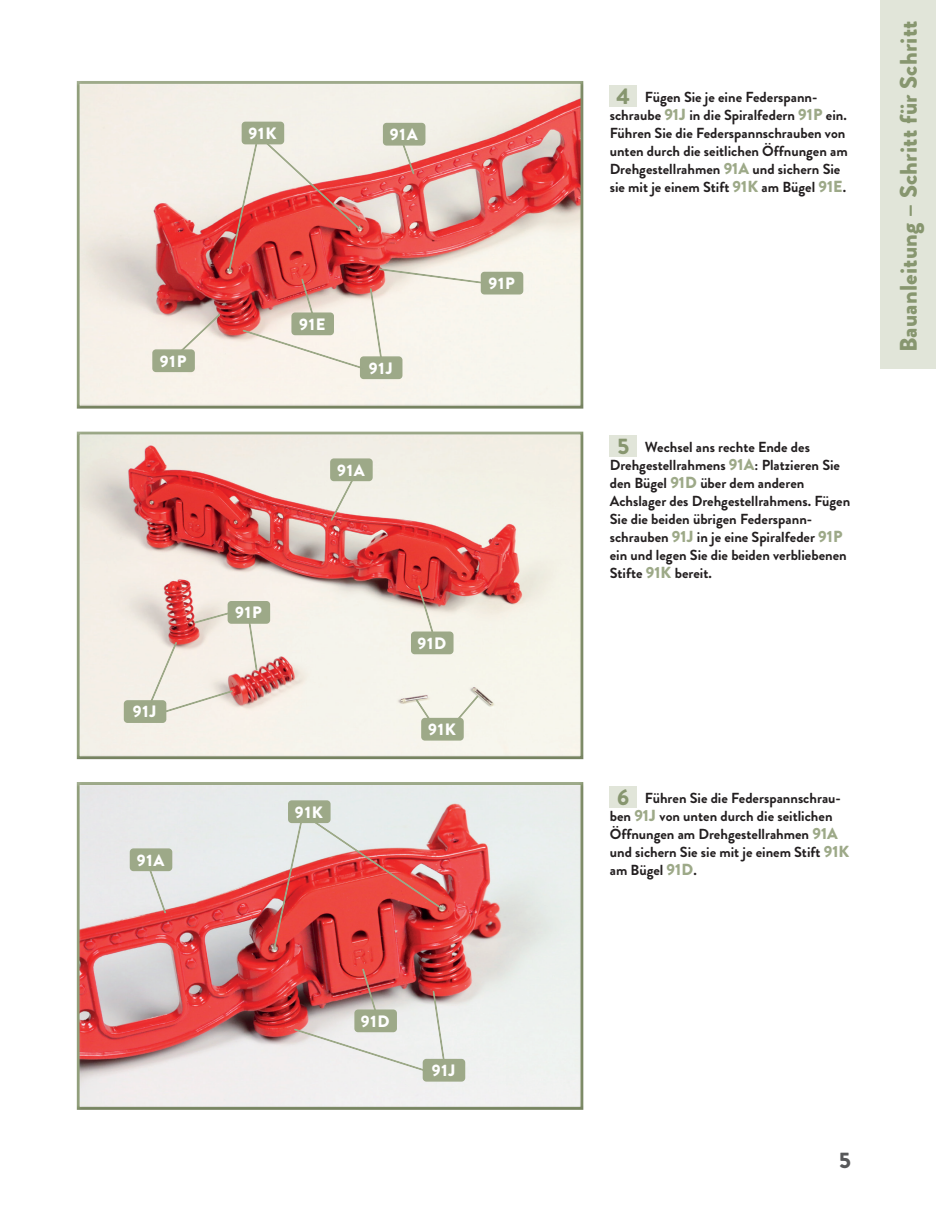
<style>
.page{position:relative;width:936px;height:1212px;background:#fff}
.page>*{position:absolute;margin:0;border:0;box-sizing:border-box;transform-origin:0 0}
.t1{font:900 24px "Brandon Grotesque";letter-spacing:.01em;color:#87966f}
.t2{font:900 22.5px "Brandon Grotesque";color:#57585a}
.t3{font:900 16.5px "Brandon Grotesque";letter-spacing:.055em;color:#fff}
.t4{font:700 14.55px/18px "Brandon Grotesque";color:#231f20}
.s1{font-weight:900;font-size:22.5px;color:#87966f}
.s2{font-weight:900;font-size:16.05px;color:#9da988}
</style>
<div class="page">
<div style="left:880px;top:0;width:55px;height:369px;background:#e1e5d9"></div>
<div style="left:609px;top:85px;width:27px;height:21px;background:#e1e5d9"></div>
<div style="left:76px;top:80px;width:509px;height:329px;background:#231f20;opacity:.15"></div>
<div style="left:609px;top:436px;width:27px;height:21px;background:#e1e5d9"></div>
<div style="left:76px;top:431px;width:509px;height:329px;background:#231f20;opacity:.15"></div>
<div style="left:609px;top:786px;width:27px;height:21px;background:#e1e5d9"></div>
<div style="left:76px;top:781px;width:509px;height:329px;background:#231f20;opacity:.15"></div>
<div style="left:153px;top:350px;width:41px;height:21px;background:#9da988;border-radius:3px"></div>
<div style="left:152px;top:349px;width:43px;height:23px;border:2px solid #9da988;border-radius:3px"></div>
<div style="left:383px;top:124px;width:41px;height:21px;background:#9da988;border-radius:3px"></div>
<div style="left:383px;top:123px;width:42px;height:23px;border:2px solid #9da988;border-radius:3px"></div>
<div style="left:360px;top:357px;width:41px;height:21px;background:#9da988;border-radius:3px"></div>
<div style="left:360px;top:356px;width:42px;height:23px;border:2px solid #9da988;border-radius:3px"></div>
<div style="left:242px;top:122px;width:41px;height:22px;background:#9da988;border-radius:3px"></div>
<div style="left:242px;top:122px;width:42px;height:22px;border:2px solid #9da988;border-radius:3px"></div>
<div style="left:481px;top:272px;width:41px;height:22px;background:#9da988;border-radius:3px"></div>
<div style="left:480px;top:272px;width:43px;height:22px;border:2px solid #9da988;border-radius:3px"></div>
<svg style="left:169px;top:137px;width:339px;height:236px"></svg>
<svg style="left:328px;top:471px;width:30px;height:52px"></svg>
<div style="left:331px;top:459px;width:41px;height:21px;background:#9da988;border-radius:3px"></div>
<div style="left:330px;top:458px;width:42px;height:23px;border:2px solid #9da988;border-radius:3px"></div>
<svg style="left:415px;top:582px;width:23px;height:49px"></svg>
<div style="left:411px;top:632px;width:42px;height:21px;background:#9da988;border-radius:3px"></div>
<div style="left:411px;top:631px;width:42px;height:23px;border:2px solid #9da988;border-radius:3px"></div>
<div style="left:124px;top:701px;width:42px;height:21px;background:#9da988;border-radius:3px"></div>
<div style="left:124px;top:700px;width:42px;height:23px;border:2px solid #9da988;border-radius:3px"></div>
<svg style="left:148px;top:639px;width:88px;height:75px"></svg>
<svg style="left:246px;top:624px;width:13px;height:48px"></svg>
<div style="left:228px;top:602px;width:41px;height:21px;background:#9da988;border-radius:3px"></div>
<div style="left:227px;top:601px;width:43px;height:23px;border:2px solid #9da988;border-radius:3px"></div>
<svg style="left:192px;top:609px;width:44px;height:16px"></svg>
<svg style="left:451px;top:692px;width:30px;height:34px"></svg>
<div style="left:422px;top:718px;width:41px;height:22px;background:#9da988;border-radius:3px"></div>
<div style="left:421px;top:718px;width:42px;height:22px;border:2px solid #9da988;border-radius:3px"></div>
<svg style="left:413px;top:697px;width:19px;height:26px"></svg>
<svg style="left:146px;top:871px;width:21px;height:44px"></svg>
<div style="left:130px;top:849px;width:41px;height:21px;background:#9da988;border-radius:3px"></div>
<div style="left:130px;top:848px;width:42px;height:23px;border:2px solid #9da988;border-radius:3px"></div>
<div style="left:423px;top:1059px;width:41px;height:22px;background:#9da988;border-radius:3px"></div>
<div style="left:422px;top:1059px;width:43px;height:22px;border:2px solid #9da988;border-radius:3px"></div>
<div style="left:289px;top:801px;width:41px;height:21px;background:#9da988;border-radius:3px"></div>
<div style="left:288px;top:800px;width:42px;height:23px;border:2px solid #9da988;border-radius:3px"></div>
<svg style="left:291px;top:965px;width:157px;height:111px"></svg>
<svg style="left:271px;top:815px;width:172px;height:136px"></svg>
<p class="t3" style="left:248px;top:121px;width:29px">91K</p>
<p class="t3" style="left:390px;top:123px;width:29px">91A</p>
<p class="t3" style="left:160px;top:349px;width:28px">91P</p>
<p class="t3" style="left:299px;top:312px;width:28px">91E</p>
<p class="t3" style="left:369px;top:356px;width:25px">91J</p>
<p class="t3" style="left:337px;top:458px;width:29px">91A</p>
<p class="t3" style="left:488px;top:271px;width:28px">91P</p>
<p class="t3" style="left:133px;top:700px;width:25px">91J</p>
<p class="t3" style="left:137px;top:848px;width:29px">91A</p>
<p class="t3" style="left:235px;top:601px;width:28px">91P</p>
<p class="t3" style="left:295px;top:800px;width:29px">91K</p>
<p class="t3" style="left:417px;top:631px;width:30px">91D</p>
<p class="t3" style="left:428px;top:718px;width:29px">91K</p>
<p class="t3" style="left:361px;top:1009px;width:30px">91D</p>
<p class="t3" style="left:431px;top:1058px;width:25px">91J</p>
<p class="t4" style="left:609px;top:88px;width:239px;text-indent:7px"><span class="s1">4</span> Fügen Sie je eine Federspann&shy;schraube <span class="s2">91J</span> in die Spiralfedern <span class="s2">91P</span> ein.<br>Führen Sie die Federspannschrauben von unten durch die seitlichen Öffnungen am Drehgestellrahmen <span class="s2">91A</span> und sichern Sie sie mit je einem Stift <span class="s2">91K</span> am Bügel <span class="s2">91E</span>.</p>
<p class="t4" style="left:609px;top:439px;width:242px;text-indent:8px"><span class="s1">5</span> Wechsel ans rechte Ende des Drehgestellrahmens <span class="s2">91A</span>: Platzieren Sie den Bügel <span class="s2">91D</span> über dem anderen Achslager des Drehgestellrahmens. Fügen Sie die beiden übrigen Federspann&shy;schrauben <span class="s2">91J</span> in je eine Spiralfeder <span class="s2">91P </span>ein und legen Sie die beiden verbliebenen Stifte <span class="s2">91K</span> bereit.</p>
<h1 class="t1" style="left:891px;top:352px;width:333px;rotate:-90deg">Bauanleitung – Schritt für Schritt</h1>
<p class="t4" style="left:609px;top:789px;width:241px;text-indent:7px"><span class="s1">6</span> Führen Sie die Federspannschrau&shy;ben <span class="s2">91J</span> von unten durch die seitlichen<br>Öffnungen am Drehgestellrahmen <span class="s2">91A </span>und sichern Sie sie mit je einem Stift <span class="s2">91K </span>am Bügel <span class="s2">91D</span>.</p>
<h2 class="t2" style="left:839px;top:1144px;width:13px">5</h2>
</div>
